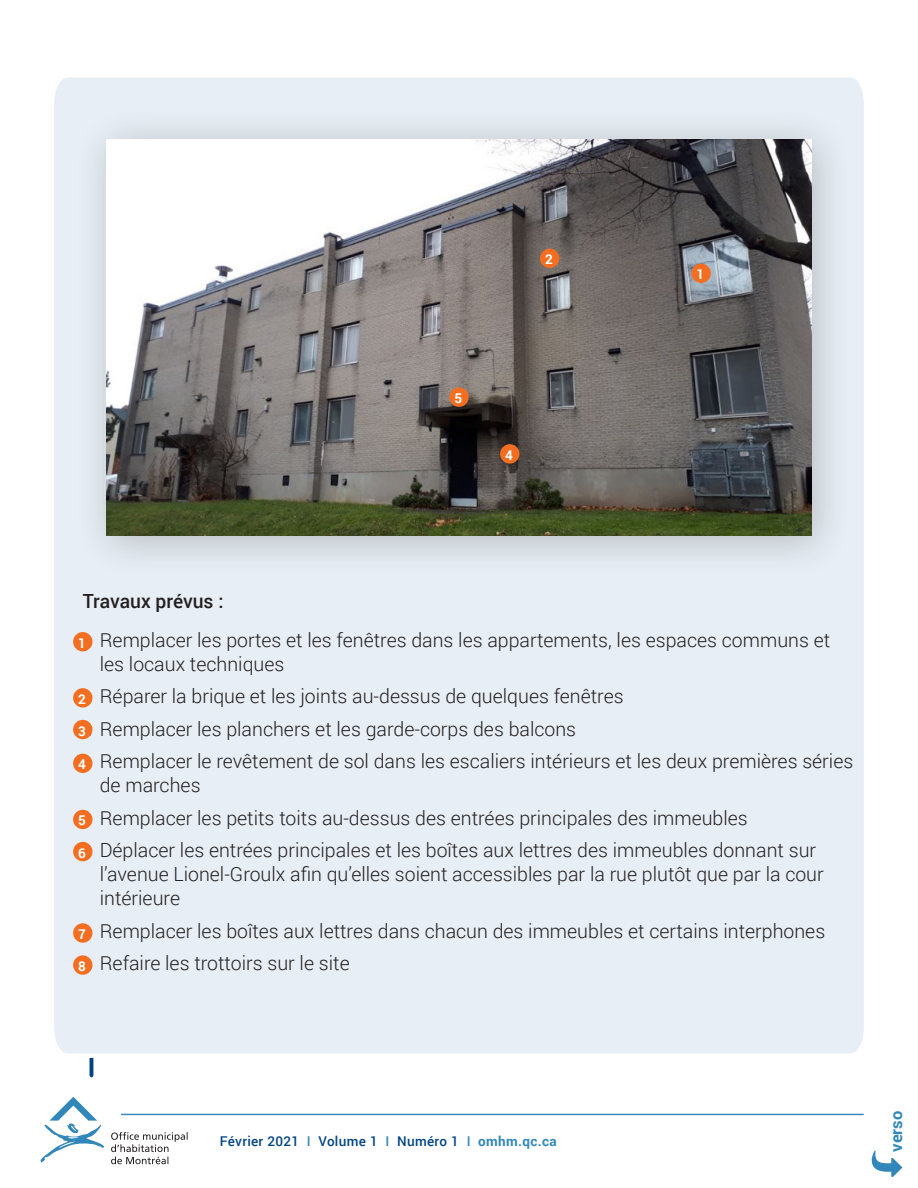
<style>
.page{position:relative;width:918px;height:1188px;background:#fff}
.page>*{position:absolute;margin:0;border:0;box-sizing:border-box;transform-origin:0 0}
.Couvert_intro_gras{font:300 19.5px/24px "Roboto";color:#231f20}
.Couvert_intro_gras-2{font:500 19.5px "Roboto";color:#231f20}
.Couvert_intro_gras-3{font:700 16.5px "Roboto";color:#3287ba}
.t1{font:500 13.5px "Roboto";letter-spacing:.025em;color:#014484}
.t2{font:700 13.5px "Roboto";color:#fff}
.s1{color:#3287ba}
.s2{font-weight:700;color:#3287ba}
</style>
<div class="page">
<div style="left:54px;top:77px;width:810px;height:983px;background:#e7eef5"></div>
<svg style="left:872px;top:1151px;width:30px;height:26px"></svg>
<svg style="left:41px;top:1097px;width:63px;height:66px"></svg>
<svg style="left:111px;top:1132px;width:77px;height:32px"></svg>
<hr style="left:122px;top:1114px;width:741px;height:1px;background:#3889be">
<div style="left:73px;top:106px;width:781px;height:473px;background:#231f20;opacity:.25"></div>
<img style="left:107px;top:139px;width:704px;height:397px">
<div style="left:73px;top:632px;width:19px;height:19px;background:#f36e21;border-radius:50%"></div>
<div style="left:691px;top:264px;width:20px;height:19px;background:#f36e21;border-radius:50%"></div>
<div style="left:73px;top:688px;width:19px;height:20px;background:#f36e21;border-radius:50%"></div>
<div style="left:540px;top:249px;width:19px;height:19px;background:#f36e21;border-radius:50%"></div>
<div style="left:73px;top:720px;width:19px;height:19px;background:#f36e21;border-radius:50%"></div>
<div style="left:73px;top:754px;width:19px;height:19px;background:#f36e21;border-radius:50%"></div>
<div style="left:500px;top:444px;width:19px;height:20px;background:#f36e21;border-radius:50%"></div>
<div style="left:73px;top:810px;width:19px;height:19px;background:#f36e21;border-radius:50%"></div>
<div style="left:449px;top:387px;width:20px;height:20px;background:#f36e21;border-radius:50%"></div>
<div style="left:73px;top:842px;width:19px;height:19px;background:#f36e21;border-radius:50%"></div>
<div style="left:73px;top:923px;width:19px;height:20px;background:#f36e21;border-radius:50%"></div>
<div style="left:73px;top:955px;width:19px;height:20px;background:#f36e21;border-radius:50%"></div>
<p class="t2" style="left:545px;top:250px;width:9px">2</p>
<p class="t2" style="left:454px;top:389px;width:9px">5</p>
<p class="t2" style="left:505px;top:446px;width:9px">4</p>
<p class="t2" style="left:697px;top:265px;width:9px">1</p>
<p class="Couvert_intro_gras-2" style="left:83px;top:588px;width:142px">Travaux prévus :</p>
<p class="Couvert_intro_gras" style="left:100px;top:627px;width:732px">Remplacer les portes et les fenêtres dans les appartements, les espaces communs et les locaux techniques</p>
<p class="Couvert_intro_gras" style="left:100px;top:684px;width:525px">Réparer la brique et les joints au-dessus de quelques fenêtres</p>
<p class="Couvert_intro_gras" style="left:100px;top:716px;width:478px">Remplacer les planchers et les garde-corps des balcons</p>
<p class="Couvert_intro_gras" style="left:100px;top:749px;width:755px">Remplacer le revêtement de sol dans les escaliers intérieurs et les deux premières séries de marches</p>
<p class="Couvert_intro_gras" style="left:100px;top:805px;width:650px">Remplacer les petits toits au-dessus des entrées principales des immeubles</p>
<p class="Couvert_intro_gras" style="left:100px;top:838px;width:726px">Déplacer les entrées principales et les boîtes aux lettres des immeubles donnant sur l’avenue Lionel-Groulx afin qu’elles soient accessibles par la rue plutôt que par la cour intérieure</p>
<p class="Couvert_intro_gras" style="left:100px;top:918px;width:727px">Remplacer les boîtes aux lettres dans chacun des immeubles et certains interphones</p>
<p class="Couvert_intro_gras" style="left:100px;top:951px;width:251px">Refaire les trottoirs sur le site</p>
<p class="t2" style="left:78px;top:633px;width:9px">1</p>
<p class="t2" style="left:78px;top:690px;width:9px">2</p>
<p class="t2" style="left:78px;top:721px;width:9px">3</p>
<p class="t2" style="left:78px;top:755px;width:9px">4</p>
<p class="t2" style="left:78px;top:811px;width:9px">5</p>
<p class="t2" style="left:78px;top:843px;width:9px">6</p>
<p class="t2" style="left:78px;top:925px;width:9px">7</p>
<p class="t2" style="left:78px;top:957px;width:9px">8</p>
<p class="t1" style="left:220px;top:1132px;width:338px">Février 2021 <span class="s1">I</span> Volume 1 <span class="s1">I</span> Numéro 1 <span class="s1">I</span> <span class="s2">omhm.qc.ca</span></p>
<p class="Couvert_intro_gras-3" style="left:885px;top:1152px;width:42px;rotate:-90deg">verso</p>
</div>
